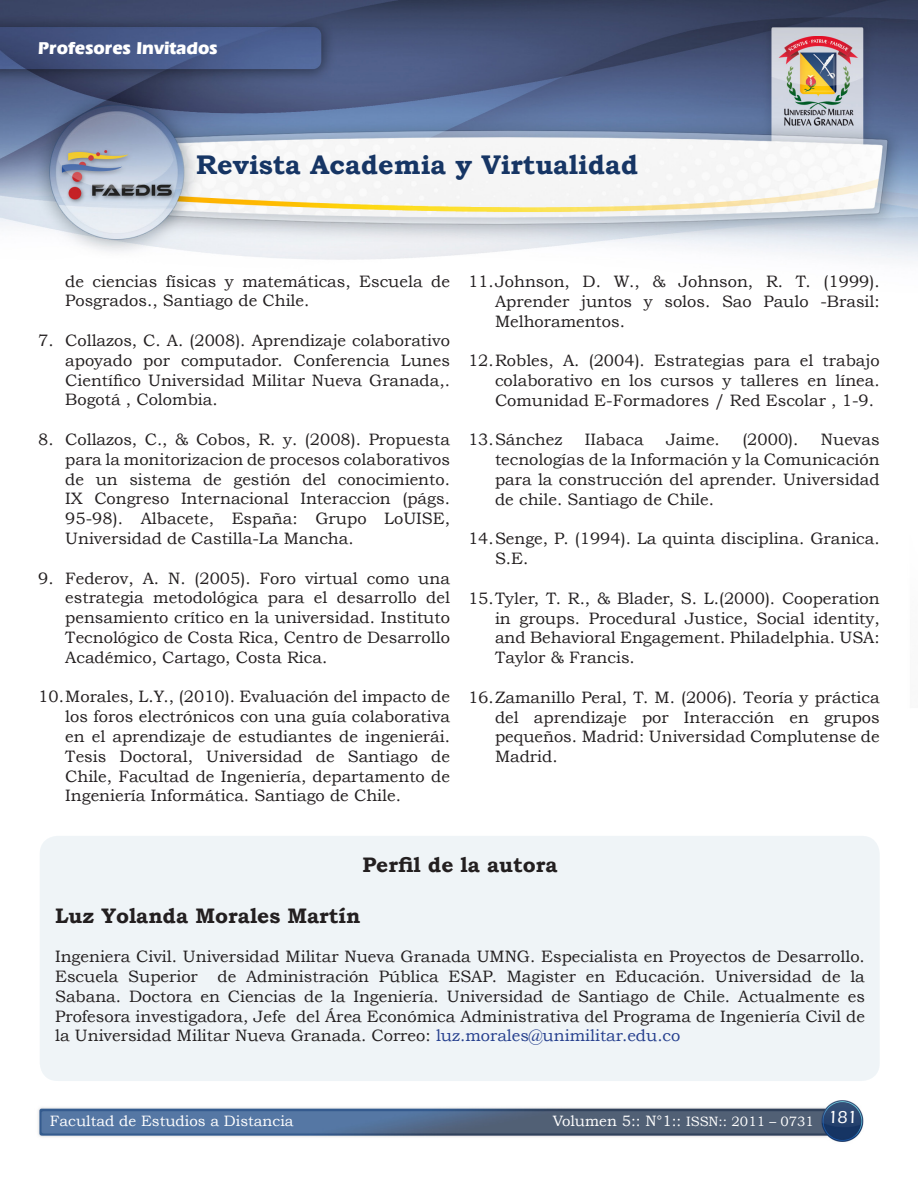
<style>
.page{position:relative;width:918px;height:1188px;background:#fff}
.page>*{position:absolute;margin:0;border:0;box-sizing:border-box;transform-origin:0 0}
.t1{font:700 27px "Bookman Old Style";color:#163564}
.Sub_titulos{font:700 21px "Bookman Old Style";color:#231f20}
.t2{font:700 18px "Eras IT Cby BT";color:#fff}
.t3{font:500 18px "Eras ITC";color:#fff}
.Contenidos_Español{font:16.5px/19.8px "Bookman Old Style";color:#231f20;text-align:justify}
.t4{font:15px "Bookman Old Style";color:#fff}
.s1{color:#253f8e}
.s2{font-size:13.5px}
</style>
<div class="page">
<img style="left:0;top:0;width:918px;height:1142px">
<div style="left:40px;top:836px;width:840px;height:245px;background:#eff4f7;border-radius:18px"></div>
<p class="t2" style="left:38px;top:37px;width:181px">Profesores Invitados</p>
<h1 class="t1" style="left:196px;top:149px;width:443px">Revista Academia y Virtualidad</h1>
<p class="Contenidos_Español" style="left:65px;top:272px;width:386px">de ciencias físicas y matemáticas, Escuela de<br>Posgrados., Santiago de Chile.</p>
<p class="Contenidos_Español" style="left:65px;top:330px;width:386px;text-indent:-27px">7. Collazos, C. A. (2008). Aprendizaje colaborativo apoyado por computador. Conferencia Lunes Científico Universidad Militar Nueva Granada,.<br>Bogotá , Colombia.</p>
<p class="Contenidos_Español" style="left:65px;top:429px;width:386px;text-indent:-27px">8. Collazos, C., &amp; Cobos, R. y. (2008). Propuesta para la monitorizacion de procesos colaborativos de un sistema de gestión del conocimiento.<br>IX Congreso Internacional Interaccion (págs.<br>95-98). Albacete, España: Grupo LoUISE, Universidad de Castilla-La Mancha.</p>
<p class="Contenidos_Español" style="left:65px;top:568px;width:386px;text-indent:-27px">9. Federov, A. N. (2005). Foro virtual como una estrategia metodológica para el desarrollo del pensamiento crítico en la universidad. Instituto Tecnológico de Costa Rica, Centro de Desarrollo Académico, Cartago, Costa Rica.</p>
<p class="Contenidos_Español" style="left:65px;top:687px;width:386px;text-indent:-27px">10.Morales, L.Y., (2010). Evaluación del impacto de los foros electrónicos con una guía colaborativa en el aprendizaje de estudiantes de ingenierái.<br>Tesis Doctoral, Universidad de Santiago de Chile, Facultad de Ingeniería, departamento de Ingeniería Informática. Santiago de Chile.</p>
<p class="Contenidos_Español" style="left:495px;top:271px;width:386px;text-indent:-27px">11.Johnson, D. W., &amp; Johnson, R. T. (1999).<br>Aprender juntos y solos. Sao Paulo -Brasil:<br>Melhoramentos.</p>
<p class="Contenidos_Español" style="left:495px;top:351px;width:386px;text-indent:-27px">12.Robles, A. (2004). Estrategias para el trabajo colaborativo en los cursos y talleres en línea.<br>Comunidad E-Formadores / Red Escolar , 1-9.</p>
<p class="Contenidos_Español" style="left:468px;top:430px;width:96px">13.Sánchez</p>
<p class="Contenidos_Español" style="left:585px;top:430px;width:60px">IIabaca</p>
<p class="Contenidos_Español" style="left:666px;top:430px;width:55px">Jaime.</p>
<p class="Contenidos_Español" style="left:742px;top:430px;width:58px">(2000).</p>
<p class="Contenidos_Español" style="left:495px;top:430px;width:386px;text-indent:326px">Nuevas tecnologías de la Información y la Comunicación para la construcción del aprender. Universidad de chile. Santiago de Chile.</p>
<p class="Contenidos_Español" style="left:495px;top:529px;width:386px;text-indent:-27px">14.Senge, P. (1994). La quinta disciplina. Granica.<br>S.E.</p>
<p class="Contenidos_Español" style="left:495px;top:588px;width:386px;text-indent:-27px">15.Tyler, T. R., &amp; Blader, S. L.(2000). Cooperation in groups. Procedural Justice, Social identity, and Behavioral Engagement. Philadelphia. USA:<br>Taylor &amp; Francis.</p>
<p class="Contenidos_Español" style="left:495px;top:687px;width:386px;text-indent:-27px">16.Zamanillo Peral, T. M. (2006). Teoría y práctica del aprendizaje por Interacción en grupos pequeños. Madrid: Universidad Complutense de Madrid.</p>
<p class="Sub_titulos" style="left:362px;top:852px;width:197px">Perfil de la autora</p>
<p class="Sub_titulos" style="left:55px;top:903px;width:307px">Luz Yolanda Morales Martín</p>
<p class="Contenidos_Español" style="left:55px;top:947px;width:811px">Ingeniera Civil. Universidad Militar Nueva Granada UMNG. Especialista en Proyectos de Desarrollo.<br>Escuela Superior de Administración Pública ESAP. Magister en Educación. Universidad de la Sabana. Doctora en Ciencias de la Ingeniería. Universidad de Santiago de Chile. Actualmente es Profesora investigadora, Jefe del Área Económica Administrativa del Programa de Ingeniería Civil de la Universidad Militar Nueva Granada. Correo: <span class="s1">luz.morales@unimilitar.edu.co</span></p>
<p class="t4" style="left:50px;top:1113px;width:245px">Facultad de Estudios a Distancia</p>
<p class="t4" style="left:553px;top:1113px;width:263px">Volumen 5:: N°1:: <span class="s2">ISSN:: 2011 – 0731</span></p>
<p class="t3" style="left:828px;top:1107px;width:31px">181</p>
</div>
